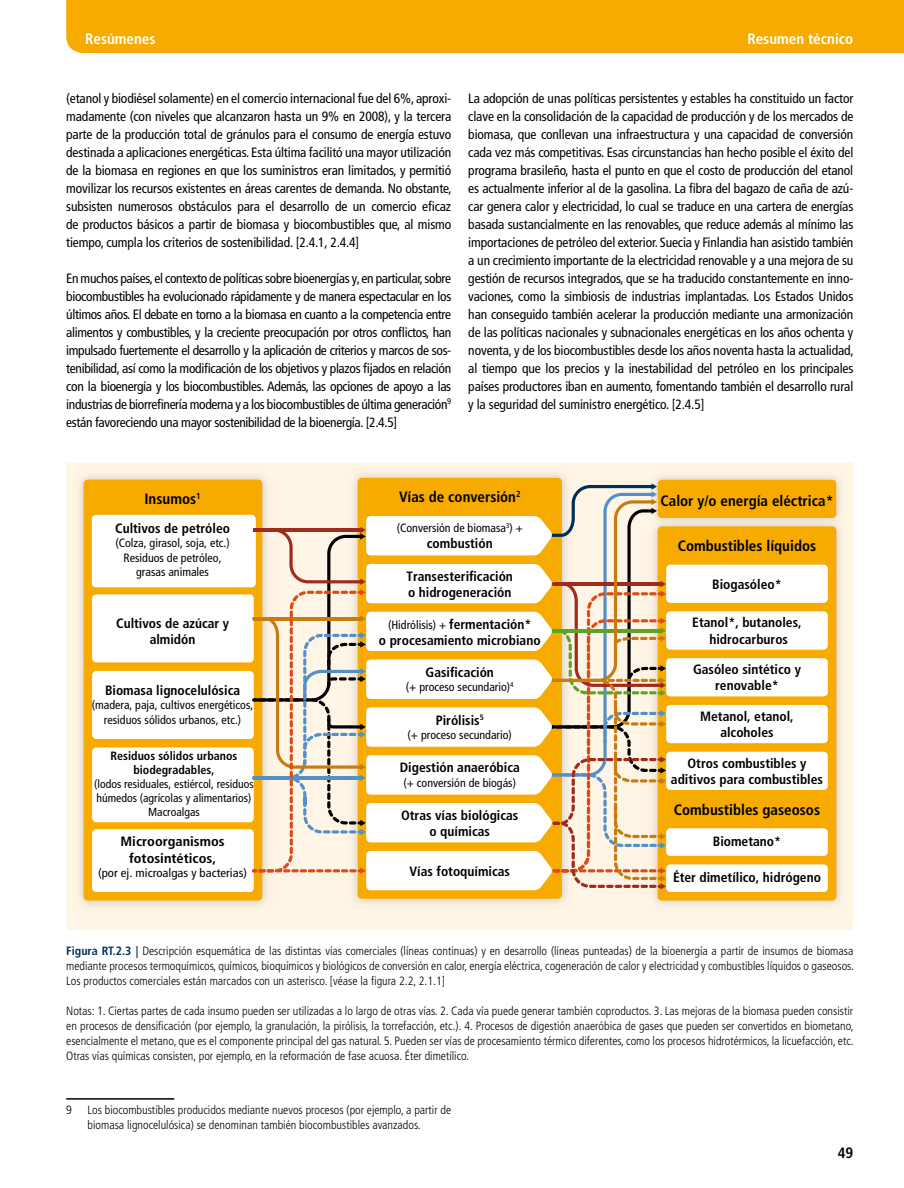
<style>
.page{position:relative;width:904px;height:1188px;background:#fff}
.page>*{position:absolute;margin:0;border:0;box-sizing:border-box;transform-origin:0 0}
.t1{font:700 condensed 15px "Frutiger LT Pro";color:#000}
.t2{font:700 condensed 15px "Frutiger LT Pro";color:#fff}
.t3{font:condensed 13.5px/18px "Frutiger LT Pro";letter-spacing:-.01em;color:#000;text-align:justify}
.t4{font:700 condensed 13.5px/16.2px "Frutiger LT Pro";color:#000;text-align:center}
.t5{font:700 condensed 13.5px/16.2px "Frutiger LT Pro";color:#000;text-align:center;scale:1.07 1}
.t6{font:300 condensed 12px/15px "Frutiger LT Pro";color:#000;text-align:justify}
.t7{font:condensed 12px/14.4px "Frutiger LT Pro";color:#000;text-align:center}
.t8{font:700 condensed 12px/14.4px "Frutiger LT Pro";color:#000;text-align:center}
.t9{font:condensed 12px "Frutiger LT Pro";color:#000;scale:1.07 1}
.t10{font:condensed 11.7px/14.1px "Frutiger LT Pro";color:#000;text-align:center}
.s1{font-weight:700;font-size:13.5px}
.s2{font-weight:700;color:#002f56}
</style>
<div class="page">
<div style="left:66px;top:0;width:837px;height:53px;background:#f7aa00"></div>
<hr style="left:66px;top:1098px;width:108px;height:2px;background:#000">
<div style="left:66px;top:463px;width:787px;height:467px;background:#fff5e6"></div>
<img style="left:71px;top:467px;width:204px;height:447px">
<div style="left:84px;top:480px;width:178px;height:421px;background:#f7aa00;border-radius:4px"></div>
<div style="left:92px;top:515px;width:164px;height:72px;background:#fff;border-radius:4px"></div>
<div style="left:92px;top:594px;width:162px;height:68px;background:#fff;border-radius:4px"></div>
<div style="left:92px;top:671px;width:162px;height:68px;background:#fff;border-radius:4px"></div>
<div style="left:92px;top:747px;width:162px;height:75px;background:#fff;border-radius:4px"></div>
<div style="left:92px;top:829px;width:162px;height:63px;background:#fff;border-radius:4px"></div>
<img style="left:644px;top:467px;width:205px;height:47px">
<div style="left:657px;top:480px;width:179px;height:38px;background:#f7aa00;border-radius:4px"></div>
<img style="left:644px;top:531px;width:205px;height:383px">
<img style="left:666px;top:514px;width:183px;height:17px">
<img style="left:666px;top:514px;width:170px;height:4px">
<div style="left:657px;top:526px;width:179px;height:375px;background:#f7aa00;border-radius:4px"></div>
<div style="left:666px;top:565px;width:161px;height:38px;background:#fff;border-radius:4px"></div>
<div style="left:666px;top:611px;width:161px;height:39px;background:#fff;border-radius:4px"></div>
<div style="left:666px;top:658px;width:161px;height:38px;background:#fff;border-radius:4px"></div>
<div style="left:666px;top:705px;width:161px;height:38px;background:#fff;border-radius:4px"></div>
<div style="left:666px;top:752px;width:161px;height:38px;background:#fff;border-radius:4px"></div>
<div style="left:666px;top:828px;width:161px;height:28px;background:#fff;border-radius:4px"></div>
<div style="left:666px;top:864px;width:161px;height:28px;background:#fff;border-radius:4px"></div>
<img style="left:345px;top:465px;width:229px;height:447px">
<div style="left:357px;top:478px;width:205px;height:421px;background:#f7aa00;border-radius:4px"></div>
<svg style="left:252px;top:483px;width:414px;height:407px"></svg>
<p class="t2" style="left:85px;top:29px;width:72px">Resúmenes</p>
<p class="t2" style="left:747px;top:29px;width:107px">Resumen técnico</p>
<p class="t3" style="left:66px;top:89px;width:387px">(etanol y biodiésel solamente) en el comercio internacional fue del 6%, aproxi&shy;madamente (con niveles que alcanzaron hasta un 9% en 2008), y la tercera parte de la producción total de gránulos para el consumo de energía estuvo destinada a aplicaciones energéticas. Esta última facilitó una mayor utilización de la biomasa en regiones en que los suministros eran limitados, y permitió movilizar los recursos existentes en áreas carentes de demanda. No obstante, subsisten numerosos obstáculos para el desarrollo de un comercio eficaz de productos básicos a partir de biomasa y biocombustibles que, al mismo tiempo, cumpla los criterios de sostenibilidad. [2.4.1, 2.4.4]</p>
<p class="t3" style="left:66px;top:269px;width:386px">En muchos países, el contexto de políticas sobre bioenergías y, en particular, sobre biocombustibles ha evolucionado rápidamente y de manera espectacular en los últimos años. El debate en torno a la biomasa en cuanto a la competencia entre alimentos y combustibles, y la creciente preocupación por otros conflictos, han impulsado fuertemente el desarrollo y la aplicación de criterios y marcos de sos&shy;tenibilidad, así como la modificación de los objetivos y plazos fijados en relación con la bioenergía y los biocombustibles. Además, las opciones de apoyo a las industrias de biorrefinería moderna y a los biocombustibles de última generación<sup>9 </sup>están favoreciendo una mayor sostenibilidad de la bioenergía. [2.4.5]</p>
<p class="t3" style="left:468px;top:89px;width:387px">La adopción de unas políticas persistentes y estables ha constituido un factor clave en la consolidación de la capacidad de producción y de los mercados de biomasa, que conllevan una infraestructura y una capacidad de conversión cada vez más competitivas. Esas circunstancias han hecho posible el éxito del programa brasileño, hasta el punto en que el costo de producción del etanol es actualmente inferior al de la gasolina. La fibra del bagazo de caña de azú&shy;car genera calor y electricidad, lo cual se traduce en una cartera de energías basada sustancialmente en las renovables, que reduce además al mínimo las importaciones de petróleo del exterior. Suecia y Finlandia han asistido también a un crecimiento importante de la electricidad renovable y a una mejora de su gestión de recursos integrados, que se ha traducido constantemente en inno&shy;vaciones, como la simbiosis de industrias implantadas. Los Estados Unidos han conseguido también acelerar la producción mediante una armonización de las políticas nacionales y subnacionales energéticas en los años ochenta y noventa, y de los biocombustibles desde los años noventa hasta la actualidad, al tiempo que los precios y la inestabilidad del petróleo en los principales países productores iban en aumento, fomentando también el desarrollo rural y la seguridad del suministro energético. [2.4.5]</p>
<p class="t1" style="left:144px;top:490px;width:58px">Insumos<sup>1</sup></p>
<p class="t4" style="left:115px;top:520px;width:116px">Cultivos de petróleo</p>
<p class="t7" style="left:115px;top:536px;width:116px">(Colza, girasol, soja, etc.)<br>Residuos de petróleo, grasas animales</p>
<p class="t4" style="left:116px;top:615px;width:114px">Cultivos de azúcar y almidón</p>
<p class="t4" style="left:105px;top:682px;width:137px">Biomasa lignocelulósica</p>
<p class="t7" style="left:92px;top:698px;width:163px">(madera, paja, cultivos energéticos, residuos sólidos urbanos, etc.)</p>
<p class="t8" style="left:111px;top:748px;width:128px">Residuos sólidos urbanos biodegradables,</p>
<p class="t10" style="left:94px;top:777px;width:161px">(lodos residuales, estiércol, residuos húmedos (agrícolas y alimentarios)<br>Macroalgas</p>
<p class="t5" style="left:120px;top:834px;width:99px">Microorganismos fotosintéticos,</p>
<p class="t9" style="left:98px;top:866px;width:141px">(por ej. microalgas y bacterias)</p>
<p class="t1" style="left:399px;top:488px;width:123px">Vías de conversión<sup>2</sup></p>
<p class="t7" style="left:396px;top:521px;width:128px">(Conversión de biomasa<sup>3</sup>) +</p>
<p class="t4" style="left:427px;top:535px;width:67px">combustión</p>
<p class="t4" style="left:406px;top:568px;width:108px;text-align:left">Transesterificación o hidrogeneración</p>
<p class="t7" style="left:388px;top:618px;width:145px">(Hidrólisis) + <span class="s1">fermentación*</span></p>
<p class="t4" style="left:379px;top:632px;width:163px">o procesamiento microbiano</p>
<p class="t4" style="left:425px;top:664px;width:70px">Gasificación</p>
<p class="t7" style="left:406px;top:680px;width:109px">(+ proceso secundario)<sup>4</sup></p>
<p class="t4" style="left:435px;top:712px;width:50px">Pirólisis<sup>5</sup></p>
<p class="t7" style="left:407px;top:728px;width:106px">(+ proceso secundario)</p>
<p class="t4" style="left:399px;top:760px;width:122px">Digestión anaeróbica</p>
<p class="t7" style="left:403px;top:775px;width:114px">(+ conversión de biogás)</p>
<p class="t4" style="left:401px;top:807px;width:119px">Otras vías biológicas o químicas</p>
<p class="t4" style="left:409px;top:863px;width:102px">Vías fotoquímicas</p>
<p class="t1" style="left:660px;top:492px;width:174px">Calor y/o energía eléctrica*</p>
<p class="t1" style="left:677px;top:537px;width:140px">Combustibles líquidos</p>
<p class="t4" style="left:712px;top:576px;width:71px">Biogasóleo*</p>
<p class="t4" style="left:692px;top:615px;width:111px">Etanol*, butanoles, hidrocarburos</p>
<p class="t4" style="left:693px;top:661px;width:109px">Gasóleo sintético y renovable*</p>
<p class="t4" style="left:700px;top:708px;width:95px">Metanol, etanol, alcoholes</p>
<p class="t4" style="left:670px;top:755px;width:154px">Otros combustibles y aditivos para combustibles</p>
<p class="t1" style="left:673px;top:800px;width:148px">Combustibles gaseosos</p>
<p class="t4" style="left:712px;top:833px;width:70px">Biometano*</p>
<p class="t4" style="left:673px;top:869px;width:149px">Éter dimetílico, hidrógeno</p>
<p class="t6" style="left:66px;top:944px;width:789px"><span class="s2">Figura RT.2.3 |</span> Descripción esquemática de las distintas vías comerciales (líneas continuas) y en desarrollo (líneas punteadas) de la bioenergía a partir de insumos de biomasa mediante procesos termoquímicos, químicos, bioquímicos y biológicos de conversión en calor, energía eléctrica, cogeneración de calor y electricidad y combustibles líquidos o gaseosos.<br>Los productos comerciales están marcados con un asterisco. [véase la figura 2.2, 2.1.1]</p>
<p class="t6" style="left:66px;top:1004px;width:789px">Notas: 1. Ciertas partes de cada insumo pueden ser utilizadas a lo largo de otras vías. 2. Cada vía puede generar también coproductos. 3. Las mejoras de la biomasa pueden consistir en procesos de densificación (por ejemplo, la granulación, la pirólisis, la torrefacción, etc.). 4. Procesos de digestión anaeróbica de gases que pueden ser convertidos en biometano, esencialmente el metano, que es el componente principal del gas natural. 5. Pueden ser vías de procesamiento térmico diferentes, como los procesos hidrotérmicos, la licuefacción, etc.<br>Otras vías químicas consisten, por ejemplo, en la reformación de fase acuosa. Éter dimetílico.</p>
<p class="t6" style="left:66px;top:1102px;width:7px">9</p>
<p class="t6" style="left:87px;top:1102px;width:365px">Los biocombustibles producidos mediante nuevos procesos (por ejemplo, a partir de biomasa lignocelulósica) se denominan también biocombustibles avanzados.</p>
<p class="t1" style="left:837px;top:1144px;width:17px">49</p>
</div>
